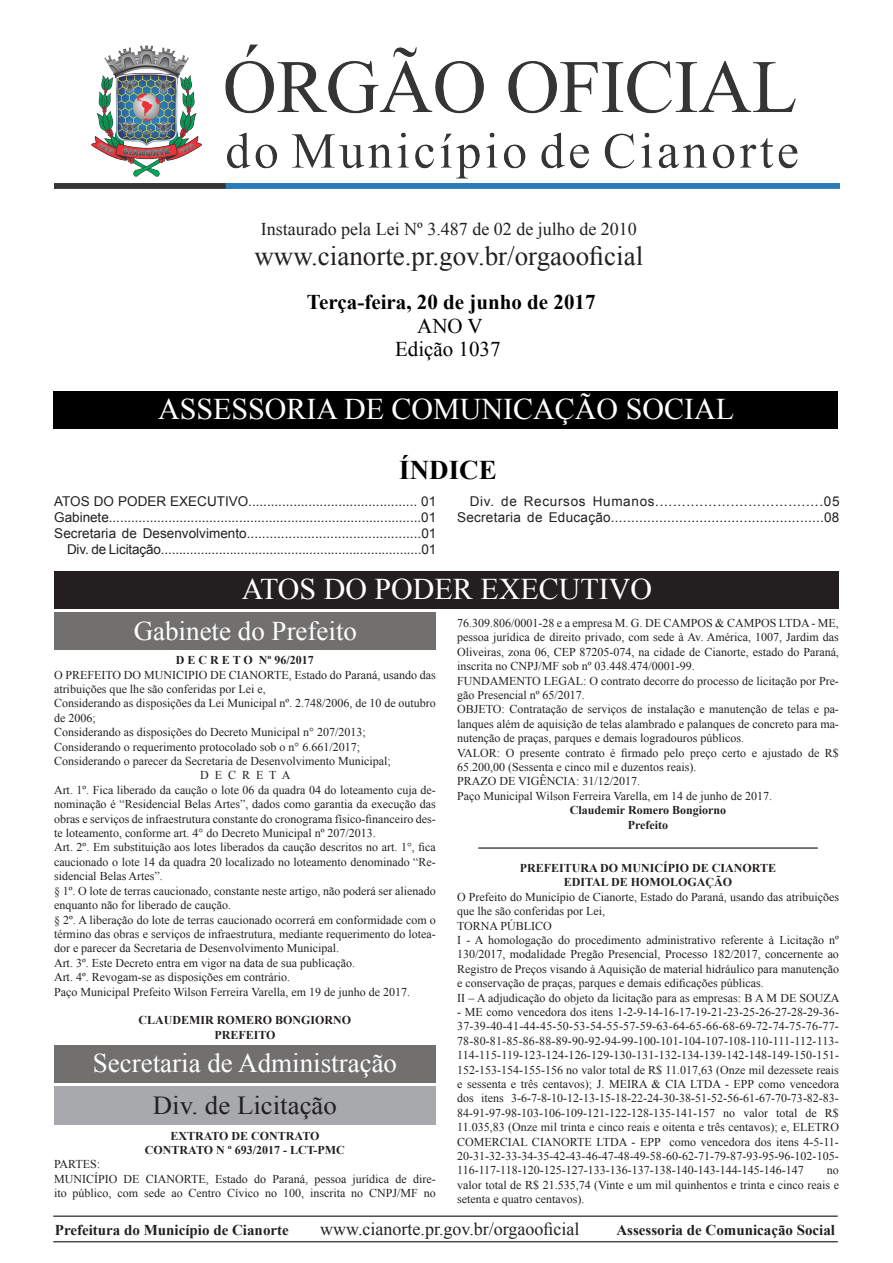
<style>
.page{position:relative;width:893px;height:1263px;background:#fff}
.page>*{position:absolute;margin:0;border:0;box-sizing:border-box;transform-origin:0 0}
.t1{font:30px "Times New Roman";color:#fff}
.t2{font:27px "Times New Roman";color:#fff}
.t3{font:27px "Times New Roman";color:#231f20}
.t4{font:700 27px "Times New Roman";color:#000}
.t5{font:25.95px "Times New Roman";color:#231f20}
.t6{font:700 21px "Times New Roman";color:#000}
.t7{font:21px "Times New Roman";color:#000}
.t8{font:18px "Times New Roman";color:#231f20}
.t9{font:700 15px "Times New Roman";color:#231f20}
.t10{font:13.5px "Arial";letter-spacing:.005em;color:#231f20}
.t11{font:13.5px "Arial";letter-spacing:.05em;color:#231f20}
.t12{font:12px/14.4px "Times New Roman";color:#231f20;text-align:justify}
.t13{font:700 12px "Times New Roman";color:#231f20}
</style>
<div class="page">
<hr style="left:53px;top:1215px;width:785px;height:2px;background:#4d4948">
<hr style="left:53px;top:1241px;width:785px;height:1px;background:#4d4948">
<div style="left:53px;top:392px;width:785px;height:37px;background:#000"></div>
<img style="left:54px;top:44px;width:785px;height:145px">
<div style="left:54px;top:571px;width:785px;height:37px;background:#231f20"></div>
<div style="left:54px;top:613px;width:382px;height:37px;background:#72706f"></div>
<div style="left:54px;top:1045px;width:382px;height:37px;background:#72706f"></div>
<div style="left:54px;top:1086px;width:382px;height:39px;background:#a8a9ad"></div>
<hr style="left:478px;top:847px;width:340px;height:2px;background:#4d4948">
<p class="t8" style="left:261px;top:217px;width:378px">Instaurado pela Lei Nº 3.487 de 02 de julho de 2010</p>
<p class="t3" style="left:254px;top:237px;width:390px">www.cianorte.pr.gov.br/orgaooficial</p>
<p class="t6" style="left:307px;top:287px;width:290px">Terça-feira, 20 de junho de 2017</p>
<p class="t7" style="left:417px;top:312px;width:67px">ANO V</p>
<p class="t7" style="left:395px;top:335px;width:107px">Edição 1037</p>
<p class="t1" style="left:158px;top:389px;width:577px">ASSESSORIA DE COMUNICAÇÃO SOCIAL</p>
<p class="t4" style="left:399px;top:451px;width:99px">ÍNDICE</p>
<p class="t10" style="left:54px;top:492px;width:383px">ATOS DO PODER EXECUTIVO............................................. 01</p>
<p class="t10" style="left:54px;top:508px;width:383px">Gabinete....................................................................................01</p>
<p class="t10" style="left:54px;top:525px;width:384px">Secretaria de Desenvolvimento..............................................01</p>
<p class="t10" style="left:67px;top:541px;width:371px">Div. de Licitação........................................................................01</p>
<p class="t11" style="left:470px;top:492px;width:371px">Div. de Recursos Humanos......................................05</p>
<p class="t10" style="left:457px;top:508px;width:384px">Secretaria de Educação.....................................................08</p>
<p class="t1" style="left:242px;top:568px;width:412px">ATOS DO PODER EXECUTIVO</p>
<p class="t2" style="left:134px;top:613px;width:225px">Gabinete do Prefeito</p>
<p class="t13" style="left:176px;top:652px;width:139px">D E C R E T O Nº 96/2017</p>
<p class="t12" style="left:54px;top:667px;width:383px">O PREFEITO DO MUNICIPIO DE CIANORTE, Estado do Paraná, usando das atribuições que lhe são conferidas por Lei e,</p>
<p class="t12" style="left:54px;top:696px;width:383px">Considerando as disposições da Lei Municipal nº. 2.748/2006, de 10 de outubro de 2006;</p>
<p class="t12" style="left:54px;top:725px;width:313px">Considerando as disposições do Decreto Municipal n° 207/2013;</p>
<p class="t12" style="left:54px;top:739px;width:308px">Considerando o requerimento protocolado sob o n° 6.661/2017;</p>
<p class="t12" style="left:54px;top:754px;width:338px">Considerando o parecer da Secretaria de Desenvolvimento Municipal;</p>
<p class="t12" style="left:200px;top:768px;width:92px">D E C R E T A</p>
<p class="t12" style="left:54px;top:782px;width:383px">Art. 1º. Fica liberado da caução o lote 06 da quadra 04 do loteamento cuja de&shy;nominação é “Residencial Belas Artes”, dados como garantia da execução das obras e serviços de infraestrutura constante do cronograma físico-financeiro des&shy;te loteamento, conforme art. 4° do Decreto Municipal nº 207/2013.</p>
<p class="t12" style="left:54px;top:840px;width:383px">Art. 2º. Em substituição aos lotes liberados da caução descritos no art. 1°, fica caucionado o lote 14 da quadra 20 localizado no loteamento denominado “Re&shy;sidencial Belas Artes”.</p>
<p class="t12" style="left:54px;top:883px;width:383px">§ 1º. O lote de terras caucionado, constante neste artigo, não poderá ser alienado enquanto não for liberado de caução.</p>
<p class="t12" style="left:54px;top:912px;width:383px">§ 2º. A liberação do lote de terras caucionado ocorrerá em conformidade com o término das obras e serviços de infraestrutura, mediante requerimento do lotea&shy;dor e parecer da Secretaria de Desenvolvimento Municipal.</p>
<p class="t12" style="left:54px;top:955px;width:302px">Art. 3º. Este Decreto entra em vigor na data de sua publicação.</p>
<p class="t12" style="left:54px;top:970px;width:238px">Art. 4º. Revogam-se as disposições em contrário.</p>
<p class="t12" style="left:54px;top:984px;width:358px">Paço Municipal Prefeito Wilson Ferreira Varella, em 19 de junho de 2017.</p>
<p class="t13" style="left:139px;top:1012px;width:214px">CLAUDEMIR ROMERO BONGIORNO</p>
<p class="t13" style="left:214px;top:1026px;width:63px">PREFEITO</p>
<p class="t2" style="left:93px;top:1045px;width:306px">Secretaria de Administração</p>
<p class="t5" style="left:153px;top:1087px;width:186px">Div. de Licitação</p>
<p class="t13" style="left:170px;top:1127px;width:151px">EXTRATO DE CONTRATO</p>
<p class="t13" style="left:145px;top:1141px;width:202px">CONTRATO N º 693/2017 - LCT-PMC</p>
<p class="t12" style="left:54px;top:1157px;width:48px">PARTES:</p>
<p class="t12" style="left:54px;top:1171px;width:383px">MUNICÍPIO DE CIANORTE, Estado do Paraná, pessoa jurídica de dire&shy;ito público, com sede ao Centro Cívico no 100, inscrita no CNPJ/MF no</p>
<p class="t12" style="left:457px;top:616px;width:383px">76.309.806/0001-28 e a empresa M. G. DE CAMPOS &amp; CAMPOS LTDA - ME, pessoa jurídica de direito privado, com sede à Av. América, 1007, Jardim das Oliveiras, zona 06, CEP 87205-074, na cidade de Cianorte, estado do Paraná, inscrita no CNPJ/MF sob nº 03.448.474/0001-99.</p>
<p class="t12" style="left:457px;top:673px;width:383px">FUNDAMENTO LEGAL: O contrato decorre do processo de licitação por Pre&shy;gão Presencial nº 65/2017.</p>
<p class="t12" style="left:457px;top:702px;width:383px">OBJETO: Contratação de serviços de instalação e manutenção de telas e pa&shy;lanques além de aquisição de telas alambrado e palanques de concreto para ma&shy;nutenção de praças, parques e demais logradouros públicos.</p>
<p class="t12" style="left:457px;top:745px;width:383px">VALOR: O presente contrato é firmado pelo preço certo e ajustado de R$<br>65.200,00 (Sessenta e cinco mil e duzentos reais).</p>
<p class="t12" style="left:457px;top:774px;width:185px">PRAZO DE VIGÊNCIA: 31/12/2017.</p>
<p class="t12" style="left:457px;top:788px;width:317px">Paço Municipal Wilson Ferreira Varella, em 14 de junho de 2017.</p>
<p class="t13" style="left:570px;top:802px;width:158px">Claudemir Romero Bongiorno</p>
<p class="t13" style="left:628px;top:816px;width:42px">Prefeito</p>
<p class="t13" style="left:520px;top:859px;width:258px">PREFEITURA DO MUNICÍPIO DE CIANORTE</p>
<p class="t13" style="left:564px;top:874px;width:170px">EDITAL DE HOMOLOGAÇÃO</p>
<p class="t12" style="left:457px;top:889px;width:383px">O Prefeito do Município de Cianorte, Estado do Paraná, usando das atribuições que lhe são conferidas por Lei,</p>
<p class="t12" style="left:457px;top:918px;width:96px">TORNA PÚBLICO</p>
<p class="t12" style="left:457px;top:932px;width:383px">I - A homologação do procedimento administrativo referente à Licitação nº 130/2017, modalidade Pregão Presencial, Processo 182/2017, concernente ao Registro de Preços visando à Aquisição de material hidráulico para manutenção e conservação de praças, parques e demais edificações públicas.</p>
<p class="t12" style="left:457px;top:990px;width:384px">II – A adjudicação do objeto da licitação para as empresas: B A M DE SOUZA</p>
<p class="t12" style="left:457px;top:1004px;width:383px">- ME como vencedora dos itens 1-2-9-14-16-17-19-21-23-25-26-27-28-29-36- 37-39-40-41-44-45-50-53-54-55-57-59-63-64-65-66-68-69-72-74-75-76-77- 78-80-81-85-86-88-89-90-92-94-99-100-101-104-107-108-110-111-112-113- 114-115-119-123-124-126-129-130-131-132-134-139-142-148-149-150-151- 152-153-154-155-156 no valor total de R$ 11.017,63 (Onze mil dezessete reais e sessenta e três centavos); J. MEIRA &amp; CIA LTDA - EPP como vencedora dos itens 3-6-7-8-10-12-13-15-18-22-24-30-38-51-52-56-61-67-70-73-82-83- 84-91-97-98-103-106-109-121-122-128-135-141-157 no valor total de R$ 11.035,83 (Onze mil trinta e cinco reais e oitenta e três centavos); e, ELETRO COMERCIAL CIANORTE LTDA - EPP como vencedora dos itens 4-5-11- 20-31-32-33-34-35-42-43-46-47-48-49-58-60-62-71-79-87-93-95-96-102-105- 116-117-118-120-125-127-133-136-137-138-140-143-144-145-146-147</p>
<p class="t12" style="left:457px;top:1163px;width:383px;text-indent:370px">no valor total de R$ 21.535,74 (Vinte e um mil quinhentos e trinta e cinco reais e setenta e quatro centavos).</p>
<p class="t9" style="left:55px;top:1220px;width:235px">Prefeitura do Município de Cianorte</p>
<h3 class="t8" style="left:320px;top:1217px;width:261px">www.cianorte.pr.gov.br/orgaooficial</h3>
<p class="t9" style="left:616px;top:1220px;width:220px">Assessoria de Comunicação Social</p>
</div>
